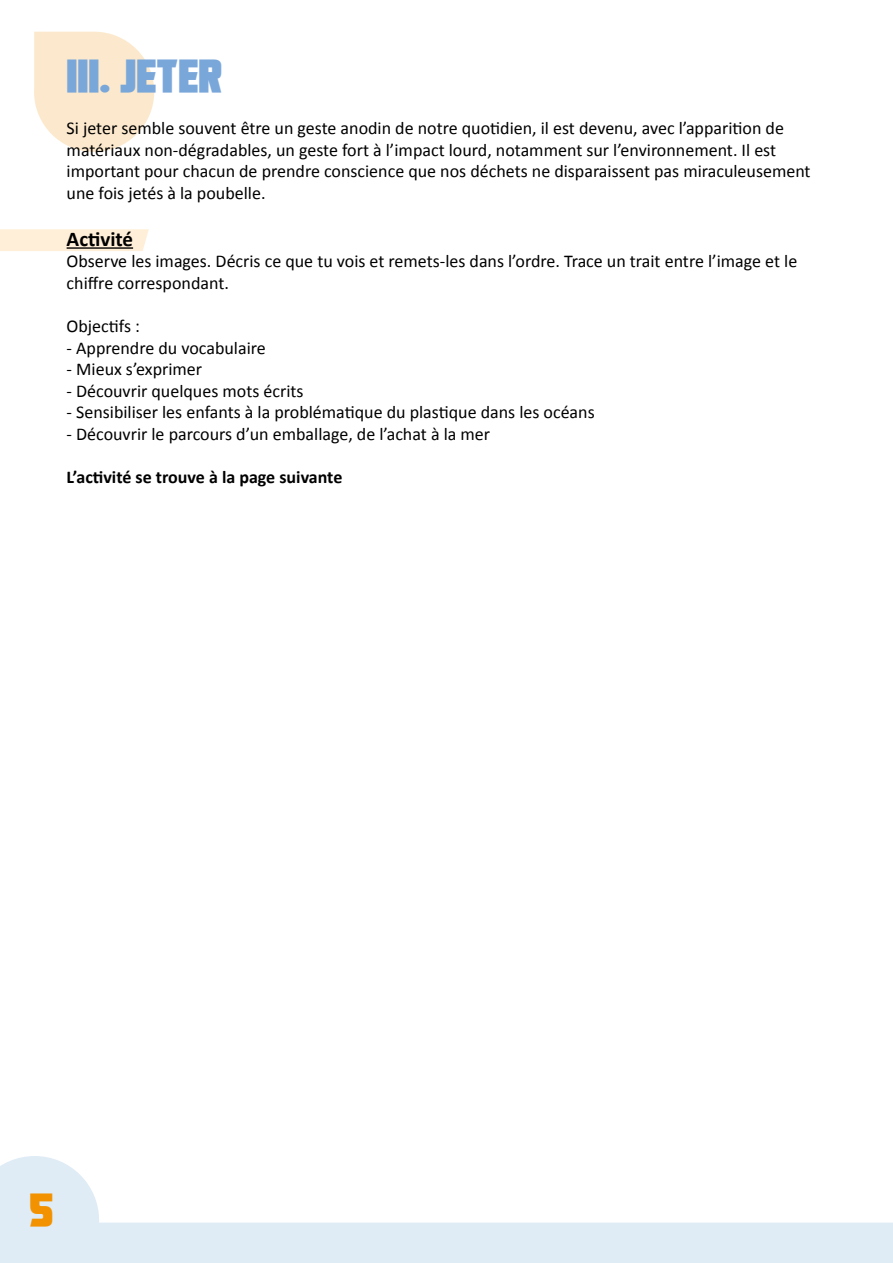
<style>
.page{position:relative;width:893px;height:1263px;background:#fff}
.page>*{position:absolute;margin:0;border:0;box-sizing:border-box;transform-origin:0 0}
.t1{font:32.25px "This Is The Future";color:#7aa7da;scale:1.16 1}
.t2{font:32.25px "This Is The Future";color:#f39200;scale:1.16 1}
.t3{font:700 21px "Calibri";color:#000}
.t4{font:18px/21.6px "Calibri";color:#000}
.t5{font:700 18px "Calibri";color:#000}
</style>
<div class="page">
<svg style="left:0;top:1156px;width:893px;height:107px"></svg>
<div style="left:34px;top:32px;width:120px;height:120px;background:#fce9cd;border-radius:60px"></div>
<svg style="left:0;top:229px;width:149px;height:22px;background:#feefd9"></svg>
<hr style="left:67px;top:247px;width:66px;height:2px;background:#000">
<h1 class="t1" style="left:67px;top:58px;width:136px">III. JETER</h1>
<p class="t4" style="left:67px;top:116px;width:745px">Si jeter semble souvent être un geste anodin de notre quotidien, il est devenu, avec l’apparition de matériaux non-dégradables, un geste fort à l’impact lourd, notamment sur l’environnement. Il est important pour chacun de prendre conscience que nos déchets ne disparaissent pas miraculeusement une fois jetés à la poubelle.</p>
<p class="t3" style="left:67px;top:224px;width:68px">Activité</p>
<p class="t4" style="left:67px;top:250px;width:732px">Observe les images. Décris ce que tu vois et remets-les dans l’ordre. Trace un trait entre l’image et le chiffre correspondant.</p>
<p class="t4" style="left:67px;top:314px;width:75px">Objectifs :</p>
<p class="t4" style="left:67px;top:336px;width:201px">- Apprendre du vocabulaire</p>
<p class="t4" style="left:67px;top:358px;width:137px">- Mieux s’exprimer</p>
<p class="t4" style="left:67px;top:379px;width:238px">- Découvrir quelques mots écrits</p>
<p class="t4" style="left:67px;top:401px;width:530px">- Sensibiliser les enfants à la problématique du plastique dans les océans</p>
<p class="t4" style="left:67px;top:422px;width:425px">- Découvrir le parcours d’un emballage, de l’achat à la mer</p>
<p class="t5" style="left:67px;top:465px;width:277px">L’activité se trouve à la page suivante</p>
<h1 class="t2" style="left:29px;top:1192px;width:22px">5</h1>
</div>
